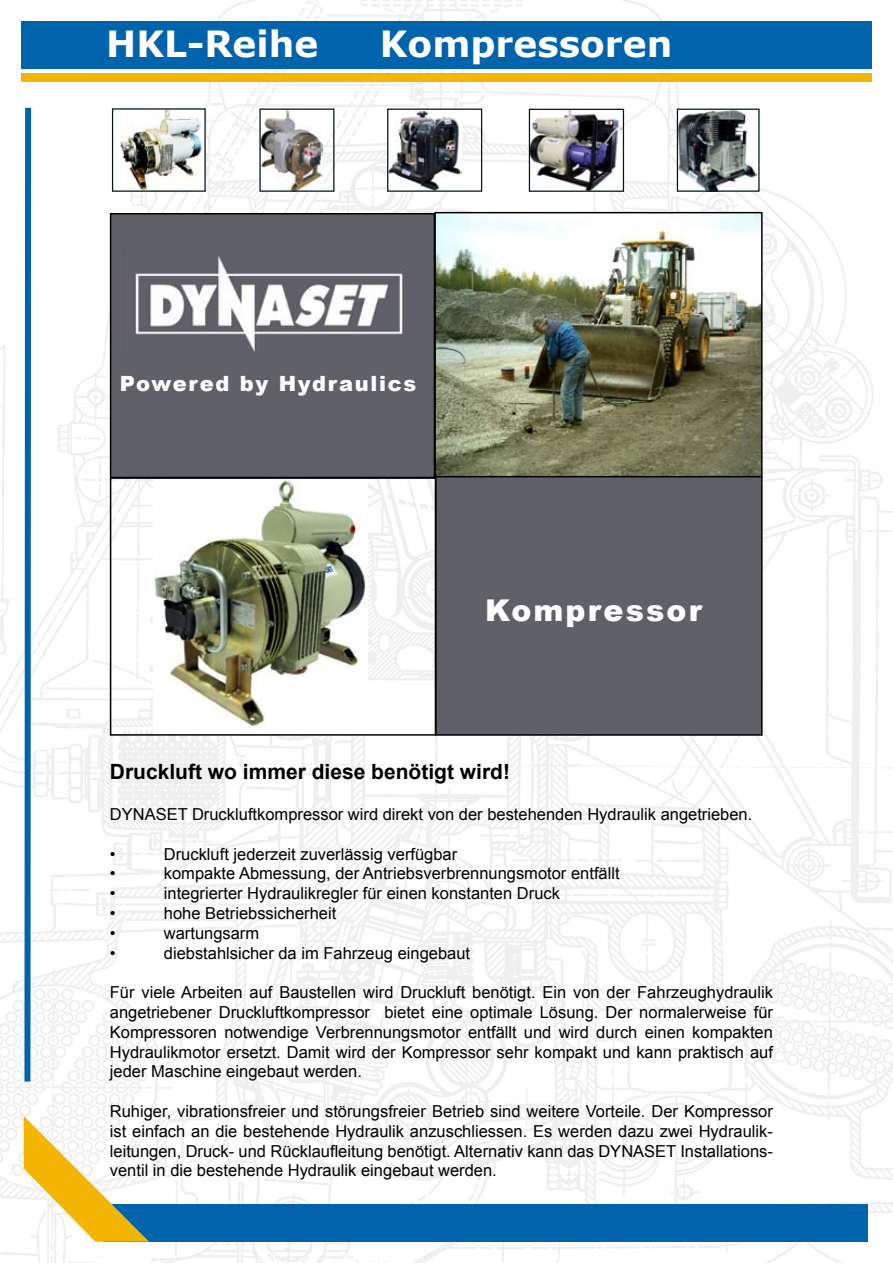
<style>
.page{position:relative;width:893px;height:1263px;background:#fff}
.page>*{position:absolute;margin:0;border:0;box-sizing:border-box;transform-origin:0 0}
.t1{font:700 36px "Verdana";color:#fff}
.t2{font:900 30px "Arial";letter-spacing:.07em;color:#fff}
.t3{font:700 21px "Arial";color:#000}
.t4{font:900 21px "Arial";letter-spacing:.08em;color:#fff}
.t5{font:16.5px/19.8px "Arial";color:#000;text-align:justify}
</style>
<div class="page">
<img style="left:0;top:0;width:893px;height:1263px">
<div style="left:104px;top:1204px;width:764px;height:37px;background:#0064ad"></div>
<svg style="left:24px;top:1116px;width:125px;height:126px"></svg>
<div style="left:21px;top:21px;width:851px;height:48px;background:#0064ad"></div>
<div style="left:21px;top:74px;width:851px;height:8px;background:#f3b500"></div>
<img style="left:114px;top:110px;width:90px;height:80px">
<div style="left:112px;top:108px;width:94px;height:84px;border:1px solid #00171b"></div>
<img style="left:531px;top:111px;width:91px;height:79px">
<div style="left:529px;top:109px;width:95px;height:83px;border:1px solid #00171b"></div>
<img style="left:679px;top:111px;width:78px;height:79px">
<div style="left:677px;top:109px;width:83px;height:83px;border:1px solid #00171b"></div>
<img style="left:261px;top:111px;width:61px;height:79px">
<div style="left:259px;top:109px;width:75px;height:83px;border:1px solid #00171b"></div>
<img style="left:389px;top:111px;width:73px;height:79px">
<div style="left:387px;top:109px;width:95px;height:83px;border:1px solid #00171b"></div>
<img style="left:437px;top:215px;width:323px;height:260px">
<div style="left:434px;top:212px;width:329px;height:266px;border:2px solid #000"></div>
<div style="left:436px;top:477px;width:326px;height:258px;background:#5f6068"></div>
<div style="left:435px;top:476px;width:328px;height:260px;border:2px solid #000"></div>
<img style="left:154px;top:480px;width:214px;height:253px">
<div style="left:110px;top:477px;width:326px;height:259px;border:2px solid #000"></div>
<div style="left:111px;top:214px;width:323px;height:263px;background:#5f6068"></div>
<div style="left:110px;top:213px;width:325px;height:265px;border:2px solid #000"></div>
<img style="left:134px;top:255px;width:269px;height:98px">
<svg style="left:21px;top:102px;width:13px;height:985px"></svg>
<h1 class="t1" style="left:106px;top:21px;width:214px">HKL-Reihe</h1>
<h1 class="t1" style="left:380px;top:21px;width:294px">Kompressoren</h1>
<p class="t4" style="left:120px;top:368px;width:298px">Powered by Hydraulics</p>
<h2 class="t2" style="left:485px;top:589px;width:218px">Kompressor</h2>
<p class="t3" style="left:110px;top:757px;width:402px">Druckluft wo immer diese benötigt wird!</p>
<p class="t5" style="left:110px;top:804px;width:644px">DYNASET Druckluftkompressor wird direkt von der bestehenden Hydraulik angetrieben.</p>
<p class="t5" style="left:164px;top:844px;width:457px;text-align:left">Druckluft jederzeit zuverlässig verfügbar<br>kompakte Abmessung, der Antriebsverbrennungsmotor entfällt integrierter Hydraulikregler für einen konstanten Druck<br>hohe Betriebssicherheit<br>wartungsarm<br>diebstahlsicher da im Fahrzeug eingebaut</p>
<p class="t5" style="left:110px;top:983px;width:665px">Für viele Arbeiten auf Baustellen wird Druckluft benötigt. Ein von der Fahrzeughydraulik angetriebener Druckluftkompressor bietet eine optimale Lösung. Der normalerweise für Kompressoren notwendige Verbrennungsmotor entfällt und wird durch einen kompakten Hydraulikmotor ersetzt. Damit wird der Kompressor sehr kompakt und kann praktisch auf jeder Maschine eingebaut werden.</p>
<p class="t5" style="left:110px;top:1101px;width:665px">Ruhiger, vibrationsfreier und störungsfreier Betrieb sind weitere Vorteile. Der Kompressor ist einfach an die bestehende Hydraulik anzuschliessen. Es werden dazu zwei Hydraulik&shy;leitungen, Druck- und Rücklaufleitung benötigt. Alternativ kann das DYNASET Installations&shy;ventil in die bestehende Hydraulik eingebaut werden.</p>
<p class="t5" style="left:110px;top:844px;width:7px">• • • • • •</p>
</div>
